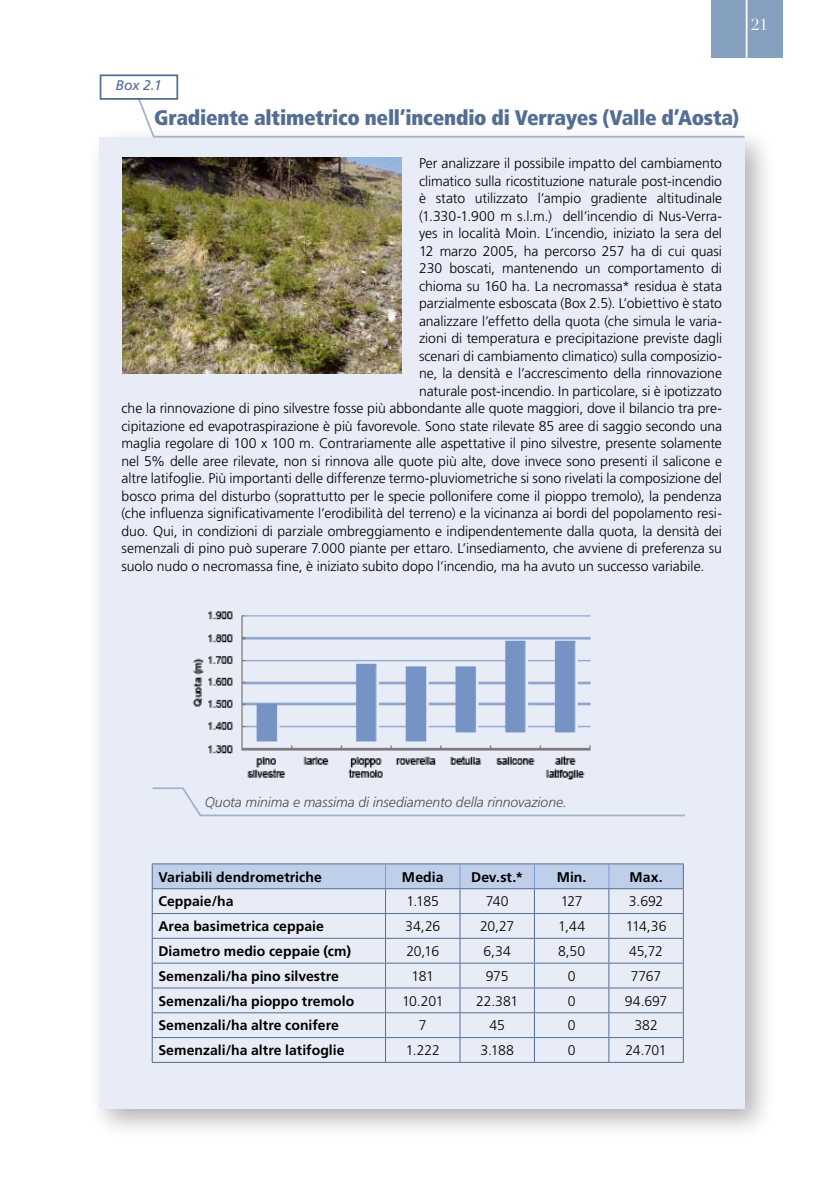
<style>
.page{position:relative;width:819px;height:1191px;background:#fff}
.page>*{position:absolute;margin:0;border:0;box-sizing:border-box;transform-origin:0 0}
.t1{font:900 condensed 21px "Frutiger LT Std";letter-spacing:-.01em;color:#536d93}
.t2{font:15.75px "Didot";color:#fff}
.t3{font:300 14px "Frutiger LT Std";letter-spacing:-.005em;color:#000}
.t4{font:700 14px "Frutiger LT Std";letter-spacing:.005em;color:#000}
.t5{font:italic 300 14px "Frutiger LT Std";letter-spacing:-.005em;color:#504f53}
.t6{font:italic 14px "Frutiger LT Std";color:#536d93}
</style>
<div class="page">
<div style="left:711px;top:0;width:71px;height:58px;background:#84a0be"></div>
<hr style="left:745px;top:0;width:2px;height:58px;background:#fff">
<div style="left:87px;top:126px;width:689px;height:1015px;background:#000;opacity:.3"></div>
<div style="left:99px;top:138px;width:645px;height:971px;background:#e7ecf7"></div>
<svg style="left:107px;top:97px;width:639px;height:41px"></svg>
<div style="left:100px;top:74px;width:78px;height:26px;background:#fff;border:2px solid #536d93"></div>
<img style="left:122px;top:157px;width:279px;height:217px">
<img style="left:192px;top:611px;width:399px;height:169px">
<hr style="left:152px;top:863px;width:233px;height:1px;background:#536d93">
<hr style="left:385px;top:863px;width:75px;height:1px;background:#536d93">
<hr style="left:460px;top:863px;width:74px;height:1px;background:#536d93">
<hr style="left:534px;top:863px;width:75px;height:1px;background:#536d93">
<hr style="left:609px;top:863px;width:74px;height:1px;background:#536d93">
<svg style="left:152px;top:864px;width:531px;height:198px"></svg>
<hr style="left:152px;top:1062px;width:233px;height:1px;background:#536d93">
<hr style="left:385px;top:1062px;width:75px;height:1px;background:#536d93">
<hr style="left:460px;top:1062px;width:74px;height:1px;background:#536d93">
<hr style="left:534px;top:1062px;width:75px;height:1px;background:#536d93">
<hr style="left:609px;top:1062px;width:74px;height:1px;background:#536d93">
<svg style="left:152px;top:787px;width:533px;height:30px"></svg>
<p class="t2" style="left:751px;top:15px;width:18px">21</p>
<p class="t6" style="left:115px;top:77px;width:48px">Box 2.1</p>
<h1 class="t1" style="left:154px;top:105px;width:586px">Gradiente altimetrico nell’incendio di Verrayes (Valle d’Aosta)</h1>
<p class="t3" style="left:419px;top:155px;width:304px">Per analizzare il possibile impatto del cambiamento</p>
<p class="t3" style="left:419px;top:173px;width:304px">climatico sulla ricostituzione naturale post-incendio</p>
<p class="t3" style="left:419px;top:190px;width:304px">è stato utilizzato l’ampio gradiente altitudinale</p>
<p class="t3" style="left:419px;top:208px;width:304px">(1.330-1.900 m s.l.m.) dell’incendio di Nus-Verra-</p>
<p class="t3" style="left:419px;top:225px;width:304px">yes in località Moin. L’incendio, iniziato la sera del</p>
<p class="t3" style="left:419px;top:243px;width:304px">12 marzo 2005, ha percorso 257 ha di cui quasi</p>
<p class="t3" style="left:419px;top:260px;width:304px">230 boscati, mantenendo un comportamento di</p>
<p class="t3" style="left:419px;top:278px;width:304px">chioma su 160 ha. La necromassa* residua è stata</p>
<p class="t3" style="left:419px;top:295px;width:304px">parzialmente esboscata (Box 2.5). L’obiettivo è stato</p>
<p class="t3" style="left:419px;top:313px;width:304px">analizzare l’effetto della quota (che simula le varia-</p>
<p class="t3" style="left:419px;top:330px;width:304px">zioni di temperatura e precipitazione previste dagli</p>
<p class="t3" style="left:419px;top:348px;width:304px">scenari di cambiamento climatico) sulla composizio-</p>
<p class="t3" style="left:419px;top:365px;width:304px">ne, la densità e l’accrescimento della rinnovazione</p>
<p class="t3" style="left:419px;top:383px;width:304px">naturale post-incendio. In particolare, si è ipotizzato</p>
<p class="t3" style="left:121px;top:400px;width:602px">che la rinnovazione di pino silvestre fosse più abbondante alle quote maggiori, dove il bilancio tra pre-</p>
<p class="t3" style="left:121px;top:418px;width:602px">cipitazione ed evapotraspirazione è più favorevole. Sono state rilevate 85 aree di saggio secondo una</p>
<p class="t3" style="left:121px;top:435px;width:602px">maglia regolare di 100 x 100 m. Contrariamente alle aspettative il pino silvestre, presente solamente</p>
<p class="t3" style="left:121px;top:453px;width:602px">nel 5% delle aree rilevate, non si rinnova alle quote più alte, dove invece sono presenti il salicone e</p>
<p class="t3" style="left:121px;top:470px;width:602px">altre latifoglie. Più importanti delle differenze termo-pluviometriche si sono rivelati la composizione del</p>
<p class="t3" style="left:121px;top:488px;width:602px">bosco prima del disturbo (soprattutto per le specie pollonifere come il pioppo tremolo), la pendenza</p>
<p class="t3" style="left:121px;top:505px;width:602px">(che influenza significativamente l’erodibilità del terreno) e la vicinanza ai bordi del popolamento resi-</p>
<p class="t3" style="left:121px;top:523px;width:602px">duo. Qui, in condizioni di parziale ombreggiamento e indipendentemente dalla quota, la densità dei</p>
<p class="t3" style="left:121px;top:540px;width:602px">semenzali di pino può superare 7.000 piante per ettaro. L’insediamento, che avviene di preferenza su</p>
<p class="t3" style="left:121px;top:558px;width:584px">suolo nudo o necromassa fine, è iniziato subito dopo l’incendio, ma ha avuto un successo variabile.</p>
<p class="t5" style="left:205px;top:793px;width:363px">Quota minima e massima di insediamento della rinnovazione.</p>
<p class="t4" style="left:158px;top:868px;width:165px">Variabili dendrometriche</p>
<p class="t4" style="left:402px;top:868px;width:43px">Media</p>
<p class="t4" style="left:471px;top:868px;width:54px">Dev.st.*</p>
<p class="t4" style="left:556px;top:868px;width:31px">Min.</p>
<p class="t4" style="left:629px;top:868px;width:35px">Max.</p>
<p class="t4" style="left:158px;top:893px;width:77px">Ceppaie/ha</p>
<p class="t3" style="left:406px;top:893px;width:34px">1.185</p>
<p class="t3" style="left:486px;top:893px;width:24px">740</p>
<p class="t3" style="left:560px;top:893px;width:23px">127</p>
<p class="t3" style="left:629px;top:893px;width:36px">3.692</p>
<p class="t4" style="left:158px;top:918px;width:167px">Area basimetrica ceppaie</p>
<p class="t3" style="left:405px;top:918px;width:36px">34,26</p>
<p class="t3" style="left:480px;top:918px;width:36px">20,27</p>
<p class="t3" style="left:558px;top:918px;width:28px">1,44</p>
<p class="t3" style="left:625px;top:918px;width:42px">114,36</p>
<p class="t4" style="left:158px;top:943px;width:194px">Diametro medio ceppaie (cm)</p>
<p class="t3" style="left:406px;top:943px;width:34px">20,16</p>
<p class="t3" style="left:483px;top:943px;width:29px">6,34</p>
<p class="t3" style="left:558px;top:943px;width:29px">8,50</p>
<p class="t3" style="left:629px;top:943px;width:35px">45,72</p>
<p class="t4" style="left:158px;top:967px;width:182px">Semenzali/ha pino silvestre</p>
<p class="t3" style="left:411px;top:968px;width:24px">181</p>
<p class="t3" style="left:486px;top:968px;width:24px">975</p>
<p class="t3" style="left:567px;top:968px;width:9px">0</p>
<p class="t3" style="left:630px;top:968px;width:32px">7767</p>
<p class="t4" style="left:158px;top:992px;width:197px">Semenzali/ha pioppo tremolo</p>
<p class="t3" style="left:402px;top:993px;width:43px">10.201</p>
<p class="t3" style="left:476px;top:993px;width:43px">22.381</p>
<p class="t3" style="left:567px;top:993px;width:9px">0</p>
<p class="t3" style="left:625px;top:993px;width:44px">94.697</p>
<p class="t4" style="left:158px;top:1017px;width:182px">Semenzali/ha altre conifere</p>
<p class="t3" style="left:419px;top:1017px;width:9px">7</p>
<p class="t3" style="left:489px;top:1017px;width:17px">45</p>
<p class="t3" style="left:567px;top:1017px;width:9px">0</p>
<p class="t3" style="left:634px;top:1017px;width:25px">382</p>
<p class="t4" style="left:158px;top:1042px;width:188px">Semenzali/ha altre latifoglie</p>
<p class="t3" style="left:405px;top:1042px;width:36px">1.222</p>
<p class="t3" style="left:480px;top:1042px;width:35px">3.188</p>
<p class="t3" style="left:567px;top:1042px;width:9px">0</p>
<p class="t3" style="left:625px;top:1042px;width:42px">24.701</p>
</div>
